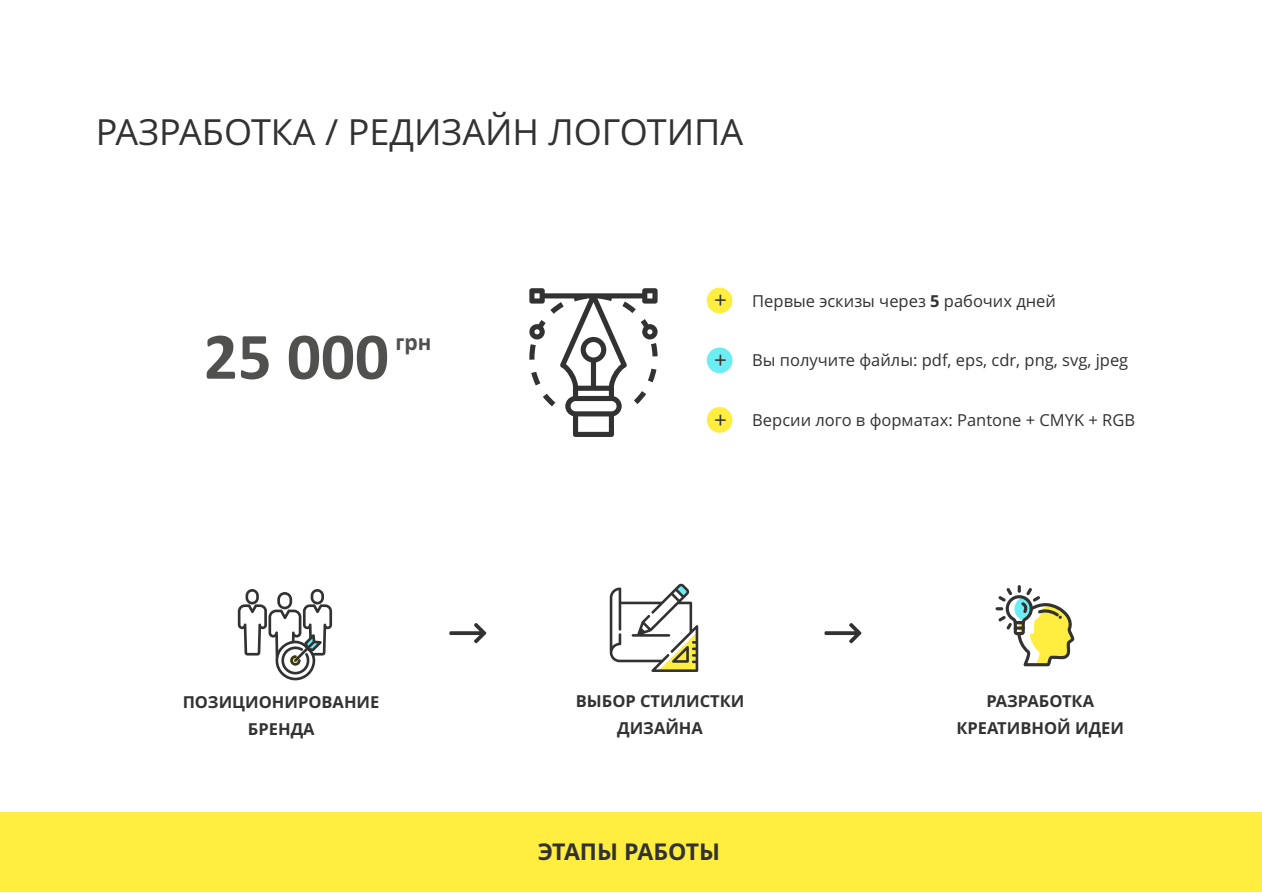
<style>
.page{position:relative;width:1262px;height:893px;background:#fff}
.page>*{position:absolute;margin:0;border:0;box-sizing:border-box;transform-origin:0 0}
.t1{font:700 67.05px "Calibri";color:#50514f}
.t2{font:36px "Open Sans";color:#323232}
.t3{font:700 24.9px "Calibri";color:#50514f}
.t4{font:700 23.1px "Open Sans";color:#323232}
.t5{font:22.35px "Open Sans";color:#323232}
.t6{font:16.5px "Open Sans";color:#323232}
.t7{font:700 16.5px/27.3px "Open Sans";color:#323232;text-align:center}
.s1{font-weight:700}
</style>
<div class="page">
<div style="left:0;top:812px;width:1261px;height:79px;background:#ffed3f"></div>
<svg style="left:529px;top:288px;width:128px;height:149px"></svg>
<div style="left:706px;top:287px;width:26px;height:26px;background:#ffed3f;border-radius:50%"></div>
<div style="left:706px;top:347px;width:26px;height:26px;background:#6cedf2;border-radius:50%"></div>
<div style="left:706px;top:407px;width:26px;height:25px;background:#ffed3f;border-radius:50%"></div>
<svg style="left:610px;top:583px;width:88px;height:89px"></svg>
<svg style="left:995px;top:585px;width:79px;height:81px"></svg>
<svg style="left:238px;top:589px;width:94px;height:91px"></svg>
<svg style="left:449px;top:623px;width:37px;height:20px"></svg>
<svg style="left:824px;top:623px;width:37px;height:20px"></svg>
<h2 class="t2" style="left:96px;top:118px;width:649px">РАЗРАБОТКА / РЕДИЗАЙН ЛОГОТИПА</h2>
<h1 class="t1" style="left:204px;top:328px;width:187px">25 000</h1>
<h3 class="t3" style="left:395px;top:331px;width:37px">грн</h3>
<h3 class="t5" style="left:714px;top:291px;width:14px">+</h3>
<p class="t6" style="left:752px;top:294px;width:305px">Первые эскизы через <span class="s1">5</span> рабочих дней</p>
<h3 class="t5" style="left:714px;top:351px;width:14px">+</h3>
<p class="t6" style="left:752px;top:353px;width:377px">Вы получите файлы: pdf, eps, cdr, png, svg, jpeg</p>
<h3 class="t5" style="left:714px;top:410px;width:14px">+</h3>
<p class="t6" style="left:752px;top:414px;width:384px">Версии лого в форматах: Pantone + CMYK + RGB</p>
<p class="t7" style="left:183px;top:690px;width:198px">ПОЗИЦИОНИРОВАНИЕ<br>БРЕНДА</p>
<p class="t7" style="left:576px;top:689px;width:170px;line-height:26.7px">ВЫБОР СТИЛИСТКИ<br>ДИЗАЙНА</p>
<p class="t7" style="left:956px;top:689px;width:169px;line-height:26.8px">РАЗРАБОТКА<br>КРЕАТИВНОЙ ИДЕИ</p>
<h3 class="t4" style="left:537px;top:842px;width:184px">ЭТАПЫ РАБОТЫ</h3>
</div>
